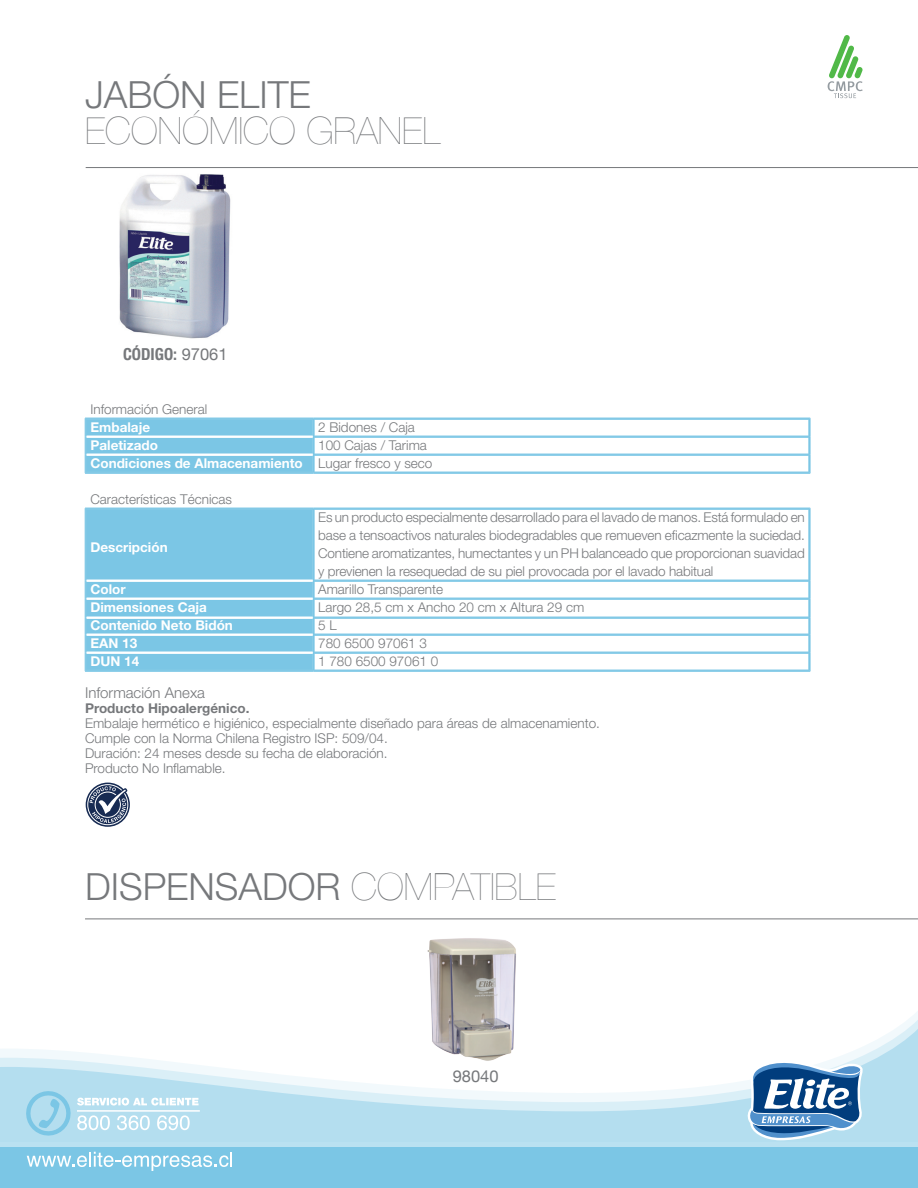
<style>
.page{position:relative;width:918px;height:1188px;background:#fff}
.page>*{position:absolute;margin:0;border:0;box-sizing:border-box;transform-origin:0 0}
.t1{font:300 37.5px "Helvetica Neue";color:#76787b}
.t2{font:200 37.5px "Helvetica Neue";color:#76787b}
.t3{font:700 condensed 16.5px "Helvetica Neue";color:#76787b}
.t4{font:16.5px "Helvetica Neue";color:#76787b}
.t5{font:300 15px "Helvetica Neue";color:#76787b}
.t6{font:300 13.5px/18px "Helvetica Neue";color:#76787b}
.t7{font:700 13.5px "Helvetica Neue";color:#fff}
.t8{font:700 13.5px "Helvetica Neue";color:#76787b}
.s1{font-weight:400;font-stretch:normal}
.s2{font-weight:700;color:#fff}
.s3{font-weight:200}
</style>
<div class="page">
<svg style="left:0;top:1011px;width:918px;height:137px"></svg>
<div style="left:0;top:1148px;width:918px;height:40px;background:#7bc6e5"></div>
<svg style="left:747px;top:1059px;width:116px;height:81px"></svg>
<svg style="left:27px;top:1152px;width:205px;height:19px"></svg>
<hr style="left:77px;top:1110px;width:123px;height:2px;background:#fff">
<svg style="left:24px;top:1089px;width:175px;height:49px;background:#bae0f0"></svg>
<svg style="left:828px;top:35px;width:35px;height:63px"></svg>
<svg style="left:86px;top:420px;width:228px;height:250px;background:#90cfe9"></svg>
<hr style="left:314px;top:418px;width:496px;height:1px;background:#7bc6e5">
<hr style="left:314px;top:419px;width:495px;height:1px;background:#7bc6e5">
<hr style="left:313px;top:436px;width:497px;height:1px;background:#7bc6e5">
<hr style="left:314px;top:437px;width:495px;height:1px;background:#7bc6e5">
<svg style="left:85px;top:419px;width:2px;height:54px"></svg>
<hr style="left:313px;top:454px;width:497px;height:1px;background:#7bc6e5">
<hr style="left:314px;top:455px;width:495px;height:1px;background:#7bc6e5">
<svg style="left:313px;top:419px;width:2px;height:53px"></svg>
<svg style="left:809px;top:418px;width:2px;height:55px"></svg>
<hr style="left:86px;top:472px;width:228px;height:1px;background:#7bc6e5">
<hr style="left:85px;top:473px;width:229px;height:1px;background:#7bc6e5">
<hr style="left:314px;top:472px;width:496px;height:1px;background:#7bc6e5">
<hr style="left:314px;top:473px;width:496px;height:1px;background:#7bc6e5">
<hr style="left:85px;top:508px;width:1px;height:73px;background:#7bc6e5">
<hr style="left:86px;top:509px;width:1px;height:72px;background:#7bc6e5">
<hr style="left:314px;top:508px;width:496px;height:1px;background:#7bc6e5">
<hr style="left:314px;top:509px;width:495px;height:1px;background:#7bc6e5">
<hr style="left:313px;top:509px;width:1px;height:72px;background:#7bc6e5">
<hr style="left:314px;top:509px;width:1px;height:71px;background:#7bc6e5">
<hr style="left:809px;top:509px;width:1px;height:72px;background:#7bc6e5">
<hr style="left:810px;top:508px;width:1px;height:73px;background:#7bc6e5">
<hr style="left:313px;top:580px;width:497px;height:1px;background:#7bc6e5">
<hr style="left:314px;top:581px;width:495px;height:1px;background:#7bc6e5">
<hr style="left:313px;top:598px;width:497px;height:1px;background:#7bc6e5">
<hr style="left:314px;top:599px;width:495px;height:1px;background:#7bc6e5">
<hr style="left:313px;top:617px;width:497px;height:1px;background:#7bc6e5">
<hr style="left:314px;top:618px;width:495px;height:1px;background:#7bc6e5">
<hr style="left:313px;top:634px;width:497px;height:1px;background:#7bc6e5">
<hr style="left:314px;top:635px;width:495px;height:1px;background:#7bc6e5">
<svg style="left:85px;top:581px;width:2px;height:90px"></svg>
<hr style="left:313px;top:652px;width:497px;height:1px;background:#7bc6e5">
<hr style="left:314px;top:653px;width:495px;height:1px;background:#7bc6e5">
<svg style="left:313px;top:581px;width:2px;height:89px"></svg>
<svg style="left:809px;top:581px;width:2px;height:90px"></svg>
<hr style="left:86px;top:670px;width:228px;height:1px;background:#7bc6e5">
<hr style="left:85px;top:671px;width:229px;height:1px;background:#7bc6e5">
<hr style="left:314px;top:670px;width:496px;height:1px;background:#7bc6e5">
<hr style="left:314px;top:671px;width:496px;height:1px;background:#7bc6e5">
<hr style="left:87px;top:436px;width:226px;height:1px;background:#fff">
<hr style="left:87px;top:437px;width:226px;height:1px;background:#fff">
<hr style="left:87px;top:454px;width:226px;height:1px;background:#fff">
<hr style="left:87px;top:455px;width:226px;height:1px;background:#fff">
<hr style="left:87px;top:580px;width:226px;height:1px;background:#fff">
<hr style="left:87px;top:581px;width:226px;height:1px;background:#fff">
<hr style="left:87px;top:598px;width:226px;height:1px;background:#fff">
<hr style="left:87px;top:599px;width:226px;height:1px;background:#fff">
<hr style="left:87px;top:617px;width:226px;height:1px;background:#fff">
<hr style="left:87px;top:618px;width:226px;height:1px;background:#fff">
<hr style="left:87px;top:634px;width:226px;height:1px;background:#fff">
<hr style="left:87px;top:635px;width:226px;height:1px;background:#fff">
<hr style="left:85px;top:418px;width:229px;height:1px;background:#7bc6e5">
<hr style="left:86px;top:419px;width:227px;height:1px;background:#7bc6e5">
<hr style="left:86px;top:508px;width:228px;height:1px;background:#7bc6e5">
<hr style="left:86px;top:509px;width:227px;height:1px;background:#7bc6e5">
<hr style="left:87px;top:652px;width:226px;height:1px;background:#fff">
<hr style="left:87px;top:653px;width:226px;height:1px;background:#fff">
<img style="left:119px;top:174px;width:112px;height:165px">
<hr style="left:85px;top:919px;width:833px;height:1px;background:#76787b">
<hr style="left:86px;top:167px;width:832px;height:1px;background:#76787b">
<img style="left:418px;top:938px;width:113px;height:131px">
<div style="left:86px;top:783px;width:44px;height:44px;border:4px solid #172b53;border-radius:50%"></div>
<svg style="left:87px;top:782px;width:43px;height:45px"></svg>
<h1 class="t1" style="left:85px;top:72px;width:227px">JABÓN ELITE</h1>
<h1 class="t2" style="left:85px;top:109px;width:357px">ECONÓMICO GRANEL</h1>
<p class="t3" style="left:123px;top:344px;width:106px">CÓDIGO: <span class="s1">97061</span></p>
<p class="t6" style="left:90px;top:400px;width:118px">Información General</p>
<p class="t7" style="left:90px;top:419px;width:61px">Embalaje</p>
<p class="t6" style="left:318px;top:418px;width:98px">2 Bidones / Caja</p>
<p class="t7" style="left:90px;top:437px;width:69px">Paletizado</p>
<p class="t6" style="left:90px;top:436px;width:344px;text-indent:228px">100 Cajas / Tarima<br><span class="s2">Condiciones de Almacenamiento</span> Lugar fresco y seco</p>
<p class="t6" style="left:90px;top:490px;width:143px">Características Técnicas</p>
<p class="t7" style="left:90px;top:539px;width:79px">Descripción</p>
<p class="t6" style="left:318px;top:508px;width:488px;text-align:justify">Es un producto especialmente desarrollado para el lavado de manos. Está formulado en base a tensoactivos naturales biodegradables que remueven eficazmente la suciedad.<br>Contiene aromatizantes, humectantes y un PH balanceado que proporcionan suavidad y previenen la resequedad de su piel provocada por el lavado habitual</p>
<p class="t7" style="left:90px;top:581px;width:37px">Color</p>
<p class="t6" style="left:318px;top:580px;width:127px">Amarillo Transparente</p>
<p class="t7" style="left:90px;top:599px;width:118px">Dimensiones Caja</p>
<p class="t6" style="left:318px;top:598px;width:268px">Largo 28,5 cm x Ancho 20 cm x Altura 29 cm</p>
<p class="t7" style="left:90px;top:617px;width:144px">Contenido Neto Bidón</p>
<p class="t6" style="left:318px;top:616px;width:20px">5 L</p>
<p class="t7" style="left:90px;top:635px;width:48px">EAN 13</p>
<p class="t6" style="left:318px;top:634px;width:110px">780 6500 97061 3</p>
<p class="t7" style="left:90px;top:653px;width:50px">DUN 14</p>
<p class="t6" style="left:318px;top:652px;width:122px">1 780 6500 97061 0</p>
<p class="t5" style="left:85px;top:684px;width:122px">Información Anexa</p>
<p class="t8" style="left:85px;top:700px;width:166px">Producto Hipoalergénico.</p>
<p class="t6" style="left:85px;top:716px;width:516px;line-height:15px">Embalaje hermético e higiénico, especialmente diseñado para áreas de almacenamiento.<br>Cumple con la Norma Chilena Registro ISP: 509/04.<br>Duración: 24 meses desde su fecha de elaboración.<br>Producto No Inflamable.</p>
<h1 class="t1" style="left:85px;top:864px;width:472px">DISPENSADOR <span class="s3">COMPATIBLE</span></h1>
<p class="t4" style="left:453px;top:1066px;width:47px">98040</p>
</div>
